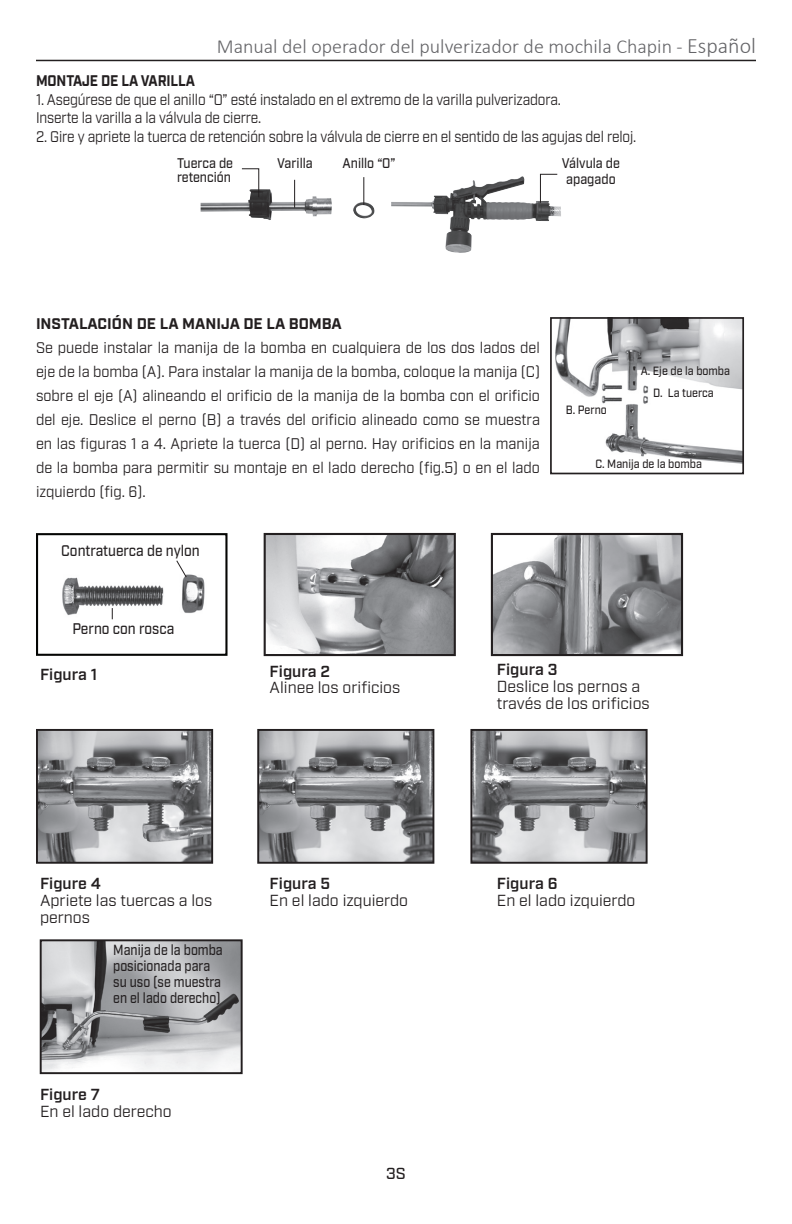
<style>
.page{position:relative;width:792px;height:1224px;background:#fff}
.page>*{position:absolute;margin:0;border:0;box-sizing:border-box;transform-origin:0 0}
.t1{font:300 20px "Calibri";color:#656568}
.t2{font:16px/16.8px "Industry";color:#231f20}
.t3{font:600 16px "Industry";color:#231f20}
.t4{font:500 16px "Industry";color:#231f20}
.t5{font:15.4px/24px "Industry";letter-spacing:-.01em;color:#231f20;text-align:justify;scale:.95 1}
.t6{font:15.4px/18.4px "Industry";letter-spacing:-.01em;color:#231f20;scale:.9 1}
.t7{font:500 15.4px "Industry";color:#231f20;scale:.9 1}
.t8{font:700 15.4px "Industry";letter-spacing:-.01em;color:#231f20}
.t9{font:700 15.4px "Industry";letter-spacing:-.01em;color:#231f20;scale:.9 1}
.t10{font:500 14.6px/16px "Industry";color:#231f20;scale:.85 1}
.t11{font:500 14px/14px "Industry";color:#231f20;scale:.9 1}
.t12{font:500 12px "Industry";color:#231f20;scale:.9 1}
.s1{font-size:22px}
</style>
<div class="page">
<img style="left:39px;top:732px;width:171px;height:129px">
<div style="left:36px;top:729px;width:177px;height:135px;border:2px solid #231f20"></div>
<img style="left:260px;top:732px;width:171px;height:129px">
<div style="left:257px;top:729px;width:177px;height:135px;border:2px solid #231f20"></div>
<img style="left:473px;top:732px;width:172px;height:129px">
<div style="left:470px;top:729px;width:178px;height:135px;border:2px solid #231f20"></div>
<img style="left:62px;top:574px;width:143px;height:46px">
<div style="left:36px;top:533px;width:192px;height:123px;border:2px solid #040503"></div>
<img style="left:555px;top:320px;width:186px;height:144px">
<div style="left:550px;top:317px;width:194px;height:157px;border:2px solid #231f20"></div>
<img style="left:267px;top:536px;width:186px;height:117px">
<div style="left:264px;top:533px;width:192px;height:123px;border:2px solid #231f20"></div>
<img style="left:43px;top:942px;width:197px;height:129px">
<div style="left:40px;top:939px;width:203px;height:135px;border:2px solid #231f20"></div>
<img style="left:494px;top:536px;width:186px;height:117px">
<div style="left:491px;top:533px;width:192px;height:123px;border:2px solid #231f20"></div>
<svg style="left:175px;top:560px;width:13px;height:18px"></svg>
<img style="left:201px;top:189px;width:173px;height:31px">
<img style="left:391px;top:176px;width:158px;height:77px">
<svg style="left:294px;top:180px;width:1px;height:28px"></svg>
<svg style="left:363px;top:177px;width:1px;height:28px"></svg>
<svg style="left:241px;top:168px;width:19px;height:30px"></svg>
<hr style="left:36px;top:60px;width:720px;height:1px;background:#231f20">
<svg style="left:540px;top:173px;width:18px;height:31px"></svg>
<p class="t1" style="left:217px;top:33px;width:541px">Manual del operador del pulverizador de mochila Chapin - <span class="s1">Español</span></p>
<p class="t9" style="left:36px;top:72px;width:178px">MONTAJE DE LA VARILLA</p>
<p class="t6" style="left:36px;top:91px;width:585px">1. Asegúrese de que el anillo “O” esté instalado en el extremo de la varilla pulverizadora.<br>Inserte la varilla a la válvula de cierre.</p>
<p class="t6" style="left:36px;top:128px;width:668px">2. Gire y apriete la tuerca de retención sobre la válvula de cierre en el sentido de las agujas del reloj.</p>
<p class="t11" style="left:177px;top:157px;width:64px">Tuerca de retención</p>
<p class="t11" style="left:277px;top:157px;width:41px">Varilla</p>
<p class="t11" style="left:343px;top:157px;width:60px">Anillo “O”</p>
<p class="t11" style="left:562px;top:156px;width:66px;line-height:15.4px;text-align:center">Válvula de apagado</p>
<p class="t8" style="left:36px;top:314px;width:307px">INSTALACIÓN DE LA MANIJA DE LA BOMBA</p>
<p class="t5" style="left:36px;top:336px;width:532px">Se puede instalar la manija de la bomba en cualquiera de los dos lados del eje de la bomba (A). Para instalar la manija de la bomba, coloque la manija (C) sobre el eje (A) alineando el orificio de la manija de la bomba con el orificio del eje. Deslice el perno (B) a través del orificio alineado como se muestra en las figuras 1 a 4. Apriete la tuerca (D) al perno. Hay orificios en la manija de la bomba para permitir su montaje en el lado derecho (fig.5) o en el lado izquierdo (fig. 6).</p>
<p class="t7" style="left:61px;top:542px;width:155px">Contratuerca de nylon</p>
<p class="t7" style="left:72px;top:620px;width:115px">Perno con rosca</p>
<p class="t12" style="left:641px;top:364px;width:101px">A. Eje de la bomba</p>
<p class="t12" style="left:566px;top:402px;width:47px">B. Perno</p>
<p class="t12" style="left:653px;top:386px;width:69px">D. La tuerca</p>
<p class="t12" style="left:595px;top:457px;width:120px">C. Manija de la bomba</p>
<p class="t3" style="left:40px;top:665px;width:59px">Figura 1</p>
<p class="t3" style="left:270px;top:662px;width:62px">Figura 2</p>
<p class="t2" style="left:270px;top:680px;width:132px">Alinee los orificios</p>
<p class="t3" style="left:40px;top:874px;width:62px">Figure 4</p>
<p class="t2" style="left:40px;top:893px;width:174px">Apriete las tuercas a los pernos</p>
<p class="t10" style="left:113px;top:943px;width:131px">Manija de la bomba posicionada para su uso (se muestra en el lado derecho)</p>
<p class="t3" style="left:40px;top:1085px;width:61px">Figure 7</p>
<p class="t2" style="left:40px;top:1103px;width:133px">En el lado derecho</p>
<p class="t3" style="left:270px;top:874px;width:62px">Figura 5</p>
<p class="t2" style="left:270px;top:893px;width:140px">En el lado izquierdo</p>
<p class="t4" style="left:386px;top:1163px;width:21px">3S</p>
<p class="t3" style="left:497px;top:660px;width:62px">Figura 3</p>
<p class="t2" style="left:497px;top:679px;width:154px">Deslice los pernos a través de los orificios</p>
<p class="t3" style="left:497px;top:874px;width:62px">Figura 6</p>
<p class="t2" style="left:497px;top:893px;width:140px">En el lado izquierdo</p>
</div>
